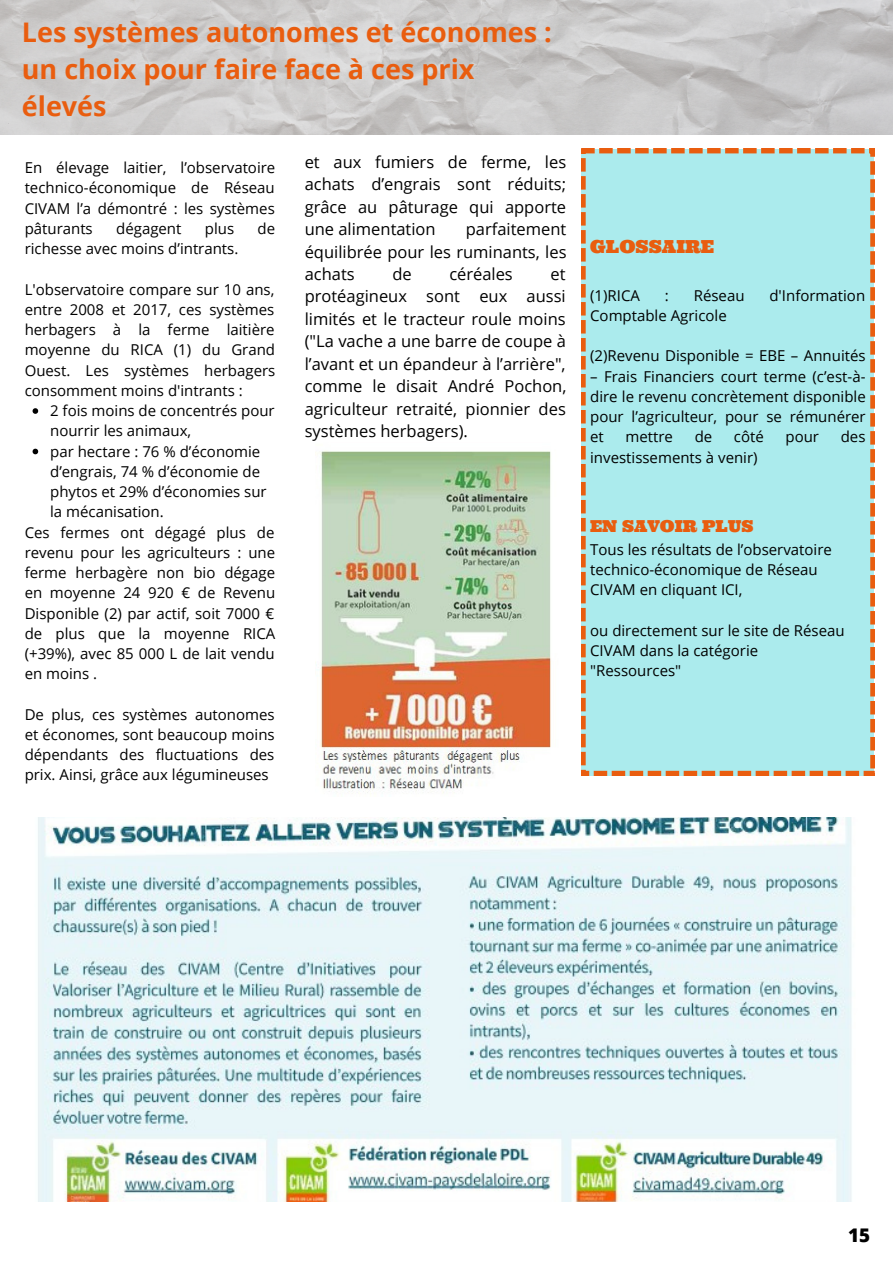
<style>
.page{position:relative;width:893px;height:1264px;background:#fff}
.page>*{position:absolute;margin:0;border:0;box-sizing:border-box;transform-origin:0 0}
.t1{font:700 27px/37px "Open Sans";color:#e95d0f}
.t2{font:800 18.75px "Open Sans";color:#000}
.t3{font:18px "Ultra";color:#e95d0f}
.t4{font:16.5px/22.5px "Open Sans";color:#000;text-align:justify}
.t5{font:16.5px "Ultra";color:#e95d0f}
.t6{font:15px/20.2px "Open Sans";color:#000;text-align:justify}
</style>
<div class="page">
<svg style="left:33px;top:408px;width:5px;height:6px"></svg>
<svg style="left:33px;top:448px;width:5px;height:6px"></svg>
<img style="left:315px;top:450px;width:236px;height:344px">
<img style="left:38px;top:818px;width:814px;height:383px">
<img style="left:0;top:0;width:892px;height:135px">
<div style="left:581px;top:149px;width:293px;height:626px;background:#abebed"></div>
<h1 class="t1" style="left:22px;top:13px;width:531px">Les systèmes autonomes et économes : un choix pour faire face à ces prix élevés</h1>
<p class="t6" style="left:25px;top:157px;width:252px">En élevage laitier, l’observatoire technico-économique de Réseau CIVAM l’a démontré : les systèmes pâturants</p>
<p class="t6" style="left:116px;top:218px;width:67px">dégagent</p>
<p class="t6" style="left:205px;top:218px;width:31px">plus</p>
<p class="t6" style="left:257px;top:218px;width:19px">de</p>
<p class="t6" style="left:25px;top:238px;width:215px">richesse avec moins d’intrants.</p>
<p class="t6" style="left:25px;top:279px;width:252px">L'observatoire compare sur 10 ans, entre 2008 et 2017, ces systèmes herbagers à la ferme laitière moyenne du RICA (1) du Grand Ouest. Les systèmes herbagers consomment moins d'intrants :</p>
<p class="t6" style="left:50px;top:400px;width:226px;text-align:left">2 fois moins de concentrés pour nourrir les animaux,<br>par hectare : 76 % d’économie d’engrais, 74 % d’économie de phytos et 29% d’économies sur la mécanisation.</p>
<p class="t6" style="left:25px;top:521px;width:252px">Ces fermes ont dégagé plus de revenu pour les agriculteurs : une ferme herbagère non bio dégage en moyenne 24 920 € de Revenu Disponible (2) par actif, soit 7000 € de plus que la moyenne RICA (+39%), avec 85 000 L de lait vendu en moins .</p>
<p class="t6" style="left:25px;top:703px;width:251px">De plus, ces systèmes autonomes et économes, sont beaucoup moins dépendants des fluctuations des prix. Ainsi, grâce aux légumineuses</p>
<p class="t4" style="left:305px;top:150px;width:263px">et aux fumiers de ferme, les achats d’engrais sont réduits; grâce au pâturage qui apporte une alimentation</p>
<p class="t4" style="left:305px;top:217px;width:263px;text-indent:161px">parfaitement équilibrée pour les ruminants, les achats</p>
<p class="t4" style="left:392px;top:262px;width:21px">de</p>
<p class="t4" style="left:449px;top:262px;width:65px">céréales</p>
<p class="t4" style="left:305px;top:262px;width:263px;text-indent:246px">et protéagineux sont eux aussi limités et le tracteur roule moins ("La vache a une barre de coupe à l’avant et un épandeur à l’arrière", comme le disait André Pochon, agriculteur retraité, pionnier des systèmes herbagers).</p>
<p class="t3" style="left:590px;top:235px;width:125px">GLOSSAIRE</p>
<p class="t6" style="left:590px;top:285px;width:51px">(1)RICA</p>
<p class="t6" style="left:665px;top:285px;width:5px">:</p>
<p class="t6" style="left:693px;top:285px;width:52px">Réseau</p>
<p class="t6" style="left:769px;top:285px;width:97px">d'Information</p>
<p class="t6" style="left:590px;top:305px;width:138px">Comptable Agricole</p>
<p class="t6" style="left:590px;top:345px;width:277px">(2)Revenu Disponible = EBE – Annuités</p>
<p class="t6" style="left:590px;top:366px;width:277px">– Frais Financiers court terme (c’est-à&shy;dire le revenu concrètement disponible pour l’agriculteur, pour se rémunérer et</p>
<p class="t6" style="left:625px;top:426px;width:49px">mettre</p>
<p class="t6" style="left:694px;top:426px;width:19px">de</p>
<p class="t6" style="left:734px;top:426px;width:31px">côté</p>
<p class="t6" style="left:785px;top:426px;width:35px">pour</p>
<p class="t6" style="left:840px;top:426px;width:26px">des</p>
<p class="t6" style="left:590px;top:446px;width:169px">investissements à venir)</p>
<p class="t5" style="left:590px;top:515px;width:165px">EN SAVOIR PLUS</p>
<p class="t6" style="left:590px;top:539px;width:243px;text-align:left">Tous les résultats de l’observatoire technico-économique de Réseau<br>CIVAM en cliquant ICI,</p>
<p class="t6" style="left:590px;top:620px;width:256px;text-align:left">ou directement sur le site de Réseau<br>CIVAM dans la catégorie "Ressources"</p>
<p class="t2" style="left:848px;top:1221px;width:23px">15</p>
</div>
